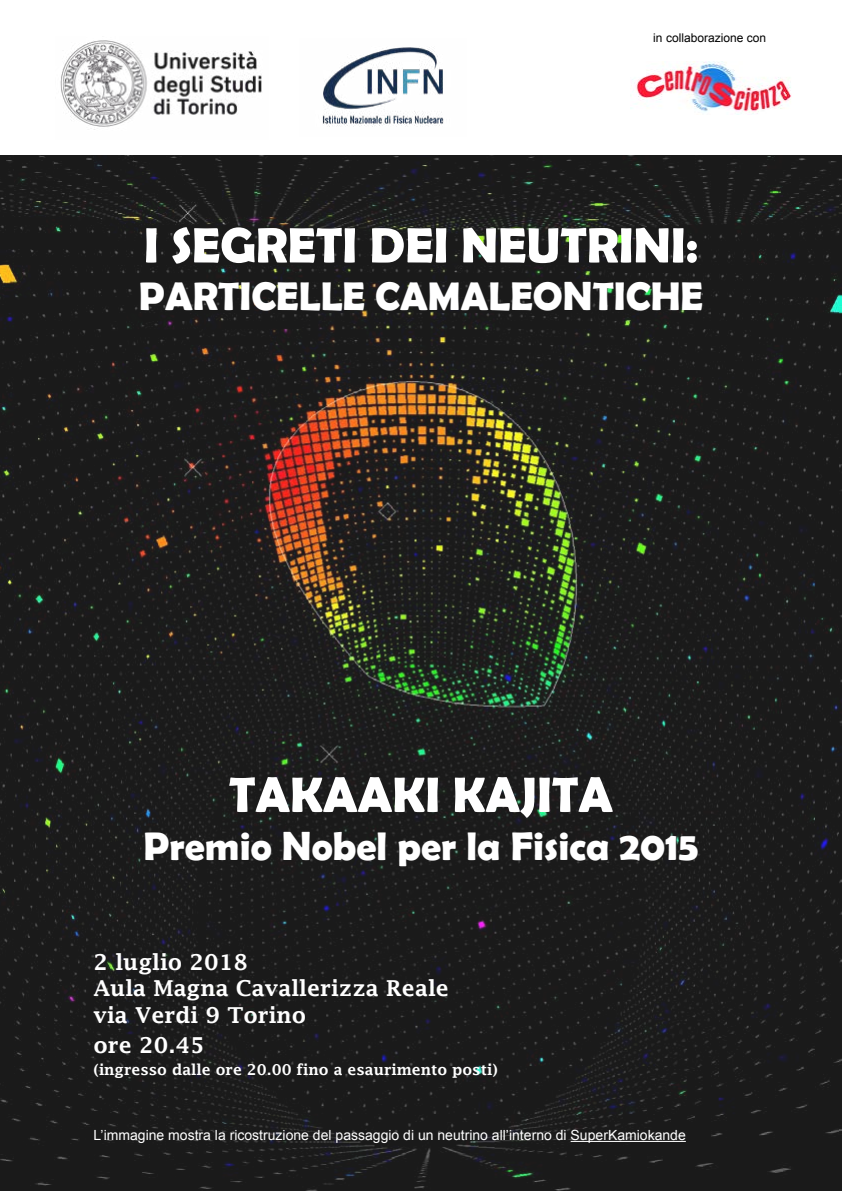
<style>
.page{position:relative;width:842px;height:1191px;background:#fff}
.page>*{position:absolute;margin:0;border:0;box-sizing:border-box;transform-origin:0 0}
.t1{font:700 50px "Berlin Sans FB Demi";color:#fff}
.t2{font:700 40px "Berlin Sans FB Demi";color:#fff}
.t3{font:600 22px/26.4px "Lucida Fax";color:#fff}
.t4{font:600 15px "Lucida Fax";color:#fff}
.t5{font:14px "Arial";color:#fff}
.t6{font:12px "Arial";color:#000}
</style>
<div class="page">
<img style="left:0;top:155px;width:842px;height:1036px">
<hr style="left:571px;top:1140px;width:115px;height:2px;background:#fff">
<img style="left:60px;top:40px;width:202px;height:90px">
<img style="left:631px;top:61px;width:161px;height:54px">
<img style="left:322px;top:47px;width:122px;height:80px">
<p class="t6" style="left:653px;top:29px;width:114px">in collaborazione con</p>
<h1 class="t1" style="left:144px;top:216px;width:556px">I SEGRETI DEI NEUTRINI:</h1>
<h2 class="t2" style="left:139px;top:273px;width:566px">PARTICELLE CAMALEONTICHE</h2>
<h1 class="t1" style="left:229px;top:765px;width:385px">TAKAAKI KAJITA</h1>
<h2 class="t2" style="left:143px;top:823px;width:557px">Premio Nobel per la Fisica 2015</h2>
<h3 class="t3" style="left:94px;top:948px;width:357px">2 luglio 2018<br>Aula Magna Cavallerizza Reale via Verdi 9 Torino</h3>
<h3 class="t3" style="left:94px;top:1031px;width:113px">ore 20.45</h3>
<p class="t4" style="left:94px;top:1060px;width:406px">(ingresso dalle ore 20.00 fino a esaurimento posti)</p>
<p class="t5" style="left:94px;top:1125px;width:594px">L’immagine mostra la ricostruzione del passaggio di un neutrino all’interno di SuperKamiokande</p>
</div>
